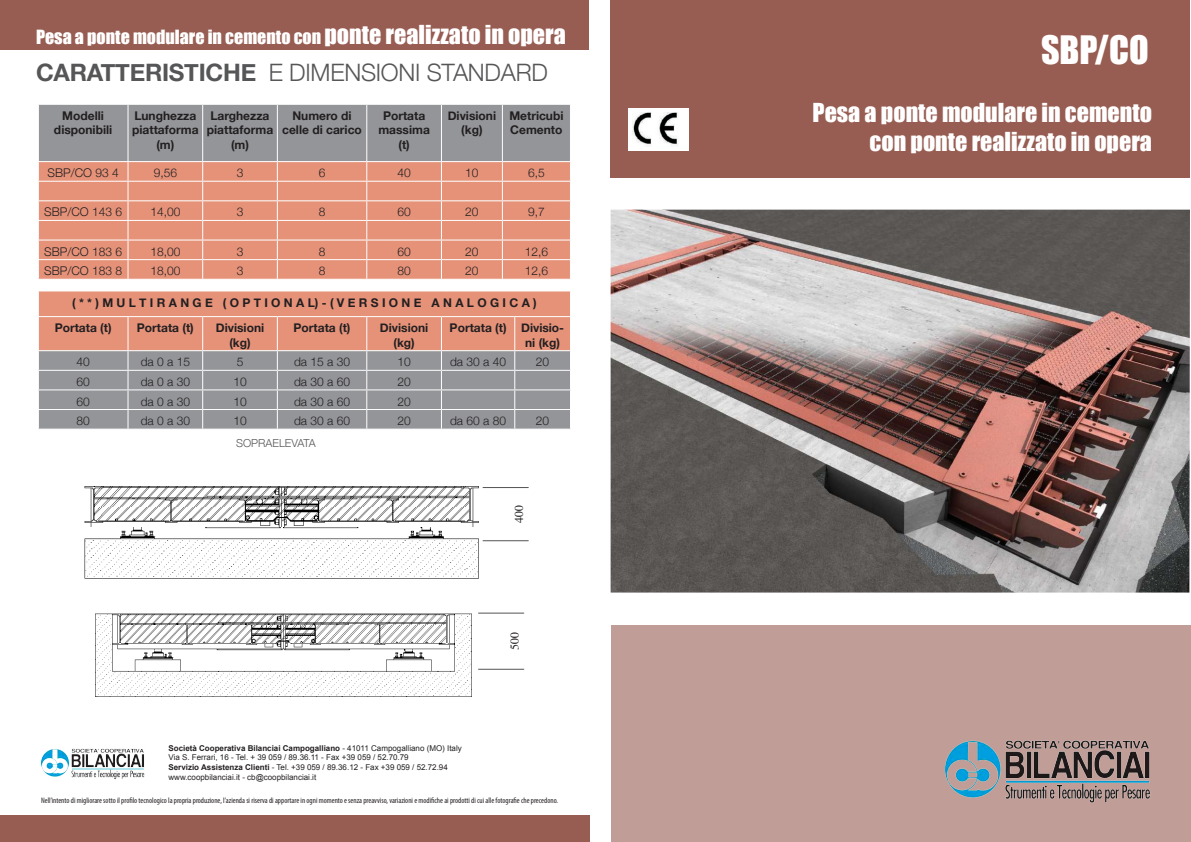
<style>
.page{position:relative;width:1191px;height:842px;background:#fff}
.page>*{position:absolute;margin:0;border:0;box-sizing:border-box;transform-origin:0 0}
.t1{font:36px "Impact";color:#fff}
.t2{font:24px/28.8px "Impact";color:#fff;text-align:right}
.t3{font:300 24px "Helvetica Neue";letter-spacing:-.01em;color:#555658}
.t4{font:18px "Impact";color:#fff}
.t5{font:700 12px/14.4px "Helvetica Neue";color:#231f20;text-align:center}
.t6{font:300 12px "Helvetica Neue";color:#231f20}
.t7{font:12px "Times";color:#231f20}
.t8{font:300 11px "Helvetica Neue";color:#555658}
.t9{font:8px/9.6px "Arial";color:#231f20}
.t10{font:condensed 8px "Myriad Pro";color:#231f20}
.s1{font-size:24px}
.s2{font-weight:700}
</style>
<div class="page">
<div style="left:610px;top:0;width:580px;height:177px;background:#985d52"></div>
<div style="left:611px;top:625px;width:580px;height:217px;background:#c19d97"></div>
<img style="left:628px;top:108px;width:60px;height:43px">
<div style="left:0;top:815px;width:589px;height:27px;background:#985d52"></div>
<div style="left:0;top:1px;width:589px;height:49px;background:#985d52"></div>
<svg style="left:38px;top:104px;width:533px;height:175px;background:#cc988a"></svg>
<img style="left:84px;top:487px;width:415px;height:92px">
<img style="left:95px;top:613px;width:376px;height:84px">
<hr style="left:483px;top:487px;width:45px;height:1px;background:#545456">
<hr style="left:483px;top:540px;width:45px;height:1px;background:#545456">
<hr style="left:478px;top:669px;width:46px;height:1px;background:#545456">
<hr style="left:478px;top:613px;width:46px;height:1px;background:#545456">
<svg style="left:38px;top:291px;width:533px;height:138px;background:#ba9990"></svg>
<img style="left:610px;top:210px;width:580px;height:382px">
<img style="left:945px;top:740px;width:205px;height:63px">
<img style="left:41px;top:748px;width:104px;height:31px">
<h3 class="t4" style="left:36px;top:23px;width:531px">Pesa a ponte modulare in cemento con <span class="s1">ponte realizzato in opera</span></h3>
<h2 class="t3" style="left:36px;top:58px;width:513px"><span class="s2">CARATTERISTICHE</span> E DIMENSIONI STANDARD</h2>
<p class="t5" style="left:54px;top:108px;width:60px">Modelli disponibili</p>
<p class="t5" style="left:132px;top:108px;width:68px">Lunghezza piattaforma (m)</p>
<p class="t5" style="left:207px;top:108px;width:68px">Larghezza piattaforma (m)</p>
<p class="t5" style="left:282px;top:108px;width:81px">Numero di celle di carico</p>
<p class="t5" style="left:378px;top:108px;width:53px">Portata massima (t)</p>
<p class="t5" style="left:448px;top:108px;width:50px">Divisioni (kg)</p>
<p class="t5" style="left:509px;top:108px;width:56px;text-align:left">Metricubi<br>Cemento</p>
<p class="t6" style="left:48px;top:166px;width:73px">SBP/CO 93 4</p>
<p class="t6" style="left:154px;top:166px;width:25px">9,56</p>
<p class="t6" style="left:237px;top:166px;width:8px">3</p>
<p class="t6" style="left:319px;top:166px;width:8px">6</p>
<p class="t6" style="left:397px;top:166px;width:15px">40</p>
<p class="t6" style="left:465px;top:166px;width:15px">10</p>
<p class="t6" style="left:528px;top:166px;width:18px">6,5</p>
<p class="t6" style="left:44px;top:205px;width:79px">SBP/CO 143 6</p>
<p class="t6" style="left:150px;top:205px;width:32px">14,00</p>
<p class="t6" style="left:237px;top:205px;width:8px">3</p>
<p class="t6" style="left:319px;top:205px;width:8px">8</p>
<p class="t6" style="left:397px;top:205px;width:15px">60</p>
<p class="t6" style="left:465px;top:205px;width:15px">20</p>
<p class="t6" style="left:528px;top:205px;width:18px">9,7</p>
<p class="t6" style="left:44px;top:244px;width:79px">SBP/CO 183 6</p>
<p class="t6" style="left:150px;top:244px;width:32px">18,00</p>
<p class="t6" style="left:237px;top:244px;width:8px">3</p>
<p class="t6" style="left:319px;top:244px;width:8px">8</p>
<p class="t6" style="left:397px;top:244px;width:15px">60</p>
<p class="t6" style="left:465px;top:244px;width:15px">20</p>
<p class="t6" style="left:525px;top:244px;width:25px">12,6</p>
<p class="t6" style="left:44px;top:264px;width:79px">SBP/CO 183 8</p>
<p class="t6" style="left:150px;top:264px;width:32px">18,00</p>
<p class="t6" style="left:237px;top:264px;width:8px">3</p>
<p class="t6" style="left:319px;top:264px;width:8px">8</p>
<p class="t6" style="left:397px;top:264px;width:15px">80</p>
<p class="t6" style="left:465px;top:264px;width:15px">20</p>
<p class="t6" style="left:525px;top:264px;width:25px">12,6</p>
<p class="t5" style="left:55px;top:289px;width:483px;line-height:25.6px;text-align:left;text-indent:17px">( * * ) M U L T I R A N G E ( O P T I O N A L) - ( V E R S I O N E A N A L O G I C A )<br>Portata (t)</p>
<p class="t5" style="left:137px;top:321px;width:58px">Portata (t)</p>
<p class="t5" style="left:216px;top:321px;width:50px">Divisioni (kg)</p>
<p class="t5" style="left:294px;top:321px;width:58px">Portata (t)</p>
<p class="t5" style="left:380px;top:321px;width:50px">Divisioni (kg)</p>
<p class="t5" style="left:525px;top:321px;width:40px;text-align:left;text-indent:-76px">Portata (t) Divisio&shy;ni (kg)</p>
<p class="t6" style="left:76px;top:355px;width:15px">40</p>
<p class="t6" style="left:141px;top:355px;width:51px">da 0 a 15</p>
<p class="t6" style="left:237px;top:355px;width:8px">5</p>
<p class="t6" style="left:294px;top:355px;width:58px">da 15 a 30</p>
<p class="t6" style="left:397px;top:355px;width:15px">10</p>
<p class="t6" style="left:450px;top:355px;width:58px">da 30 a 40</p>
<p class="t6" style="left:536px;top:355px;width:15px">20</p>
<p class="t6" style="left:76px;top:374px;width:15px">60</p>
<p class="t6" style="left:141px;top:374px;width:51px">da 0 a 30</p>
<p class="t6" style="left:233px;top:374px;width:15px">10</p>
<p class="t6" style="left:294px;top:374px;width:58px">da 30 a 60</p>
<p class="t6" style="left:397px;top:374px;width:15px">20</p>
<p class="t6" style="left:76px;top:394px;width:15px">60</p>
<p class="t6" style="left:141px;top:394px;width:51px">da 0 a 30</p>
<p class="t6" style="left:233px;top:394px;width:15px">10</p>
<p class="t6" style="left:294px;top:394px;width:58px">da 30 a 60</p>
<p class="t6" style="left:397px;top:394px;width:15px">20</p>
<p class="t6" style="left:76px;top:413px;width:15px">80</p>
<p class="t6" style="left:141px;top:413px;width:51px">da 0 a 30</p>
<p class="t6" style="left:233px;top:413px;width:15px">10</p>
<p class="t6" style="left:294px;top:413px;width:58px">da 30 a 60</p>
<p class="t6" style="left:397px;top:413px;width:15px">20</p>
<p class="t6" style="left:450px;top:413px;width:58px">da 60 a 80</p>
<p class="t6" style="left:536px;top:413px;width:15px">20</p>
<p class="t8" style="left:236px;top:436px;width:81px">SOPRAELEVATA</p>
<p class="t9" style="left:168px;top:743px;width:295px"><span class="s2">Società Cooperativa Bilanciai Campogalliano</span> - 41011 Campogalliano (MO) Italy Via S. Ferrari, 16 - Tel. + 39 059 / 89.36.11 - Fax +39 059 / 52.70.79<br><span class="s2">Servizio Assistenza Clienti</span> - Tel. +39 059 / 89.36.12 - Fax +39 059 / 52.72.94 www.coopbilanciai.it - cb@coopbilanciai.it</p>
<p class="t7" style="left:512px;top:523px;width:19px;rotate:-90deg">400</p>
<p class="t7" style="left:507px;top:650px;width:19px;rotate:-90deg">500</p>
<p class="t10" style="left:41px;top:796px;width:518px">Nell’intento di migliorare sotto il profilo tecnologico la propria produzione, l’azienda si riserva di apportare in ogni momento e senza preavviso, variazioni e modifiche ai prodotti di cui alle fotografie che precedono.</p>
<h1 class="t1" style="left:1041px;top:22px;width:109px">SBP/CO</h1>
<h2 class="t2" style="left:812px;top:98px;width:341px">Pesa a ponte modulare in cemento con ponte realizzato in opera</h2>
</div>
